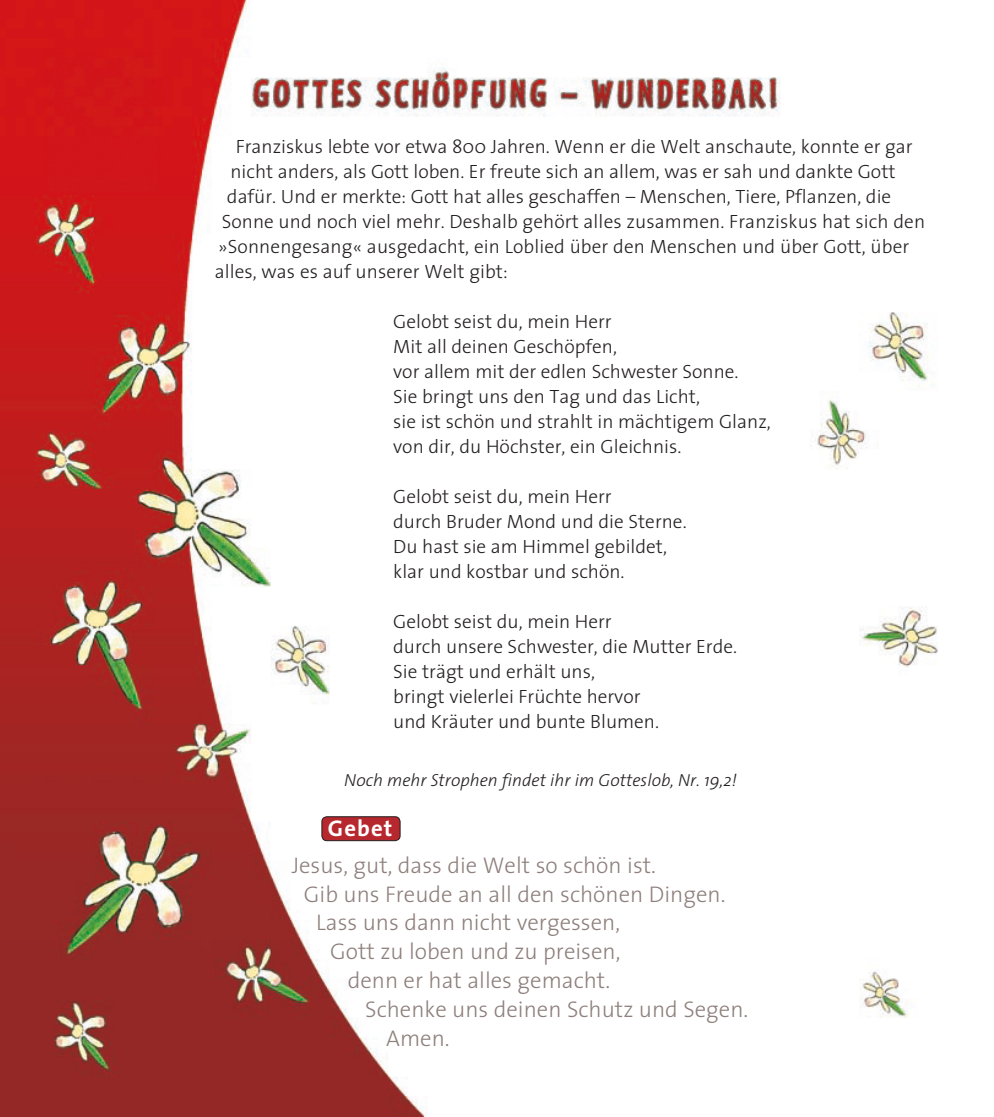
<style>
.page{position:relative;width:994px;height:1117px;background:#fff}
.page>*{position:absolute;margin:0;border:0;box-sizing:border-box;transform-origin:0 0}
.t1{font:300 22.75px "The Sans";color:#8e807c}
.t2{font:700 22.75px "The Sans";letter-spacing:.05em;color:#fff}
.t3{font:300 19.25px/25px "The Sans";color:#231f20}
.t4{font:italic 300 17.5px "The Sans";color:#231f20}
</style>
<div class="page">
<img style="left:0;top:0;width:938px;height:1117px">
<div style="left:322px;top:817px;width:78px;height:24px;background:#b7282e;border-radius:5px"></div>
<div style="left:321px;top:816px;width:79px;height:25px;border:1px solid #231f20;border-radius:5px"></div>
<p class="t3" style="left:236px;top:136px;width:678px">Franziskus lebte vor etwa 800 Jahren. Wenn er die Welt anschaute, konnte er gar</p>
<p class="t3" style="left:230px;top:161px;width:666px">nicht anders, als Gott loben. Er freute sich an allem, was er sah und dankte Gott</p>
<p class="t3" style="left:227px;top:186px;width:666px">dafür. Und er merkte: Gott hat alles geschaffen – Menschen, Tiere, Pflanzen, die</p>
<p class="t3" style="left:222px;top:211px;width:705px">Sonne und noch viel mehr. Deshalb gehört alles zusammen. Franziskus hat sich den</p>
<p class="t3" style="left:218px;top:236px;width:692px">»Sonnengesang« aus gedacht, ein Loblied über den Menschen und über Gott, über</p>
<p class="t3" style="left:215px;top:261px;width:295px">alles, was es auf unserer Welt gibt:</p>
<p class="t3" style="left:393px;top:311px;width:379px">Gelobt seist du, mein Herr<br>Mit all deinen Geschöpfen,<br>vor allem mit der edlen Schwester Sonne.<br>Sie bringt uns den Tag und das Licht,<br>sie ist schön und strahlt in mächtigem Glanz, von dir, du Höchster, ein Gleichnis.</p>
<p class="t3" style="left:393px;top:486px;width:295px">Gelobt seist du, mein Herr<br>durch Bruder Mond und die Sterne.<br>Du hast sie am Himmel gebildet, klar und kostbar und schön.</p>
<p class="t3" style="left:393px;top:611px;width:345px">Gelobt seist du, mein Herr<br>durch unsere Schwester, die Mutter Erde.<br>Sie trägt und erhält uns,<br>bringt vielerlei Früchte hervor<br>und Kräuter und bunte Blumen.</p>
<p class="t4" style="left:344px;top:773px;width:394px">Noch mehr Strophen findet ihr im Gotteslob, Nr. 19,2!</p>
<p class="t2" style="left:328px;top:819px;width:66px">Gebet</p>
<p class="t1" style="left:292px;top:856px;width:366px">Jesus, gut, dass die Welt so schön ist.</p>
<p class="t1" style="left:304px;top:884px;width:423px">Gib uns Freude an all den schönen Dingen.</p>
<p class="t1" style="left:316px;top:913px;width:305px">Lass uns dann nicht vergessen,</p>
<p class="t1" style="left:330px;top:942px;width:292px">Gott zu loben und zu preisen,</p>
<p class="t1" style="left:348px;top:971px;width:264px">denn er hat alles gemacht.</p>
<p class="t1" style="left:365px;top:1000px;width:384px">Schenke uns deinen Schutz und Segen.</p>
<p class="t1" style="left:386px;top:1029px;width:65px">Amen.</p>
</div>
